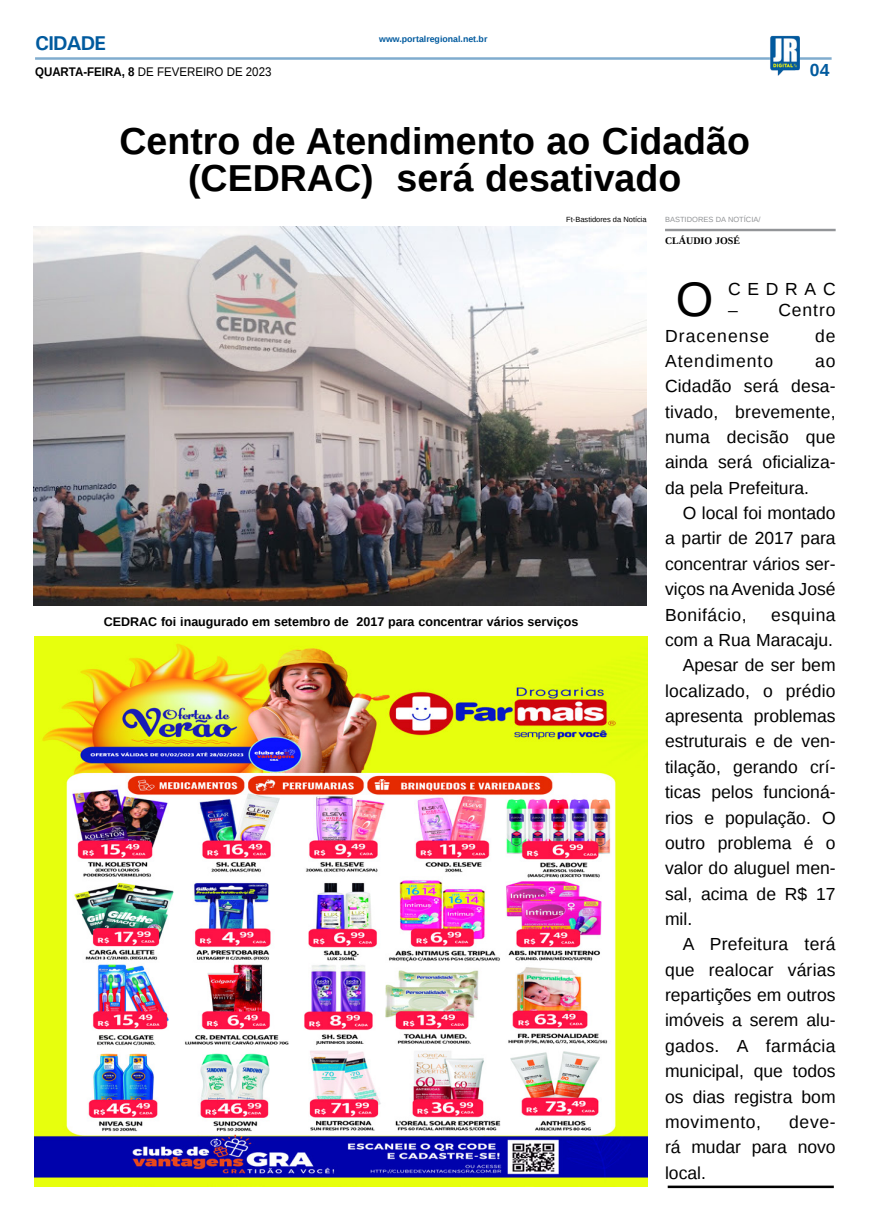
<style>
.page{position:relative;width:869px;height:1223px;background:#fff}
.page>*{position:absolute;margin:0;border:0;box-sizing:border-box;transform-origin:0 0}
.MATÉRIA{font:48.38px "Liberation Sans";color:#000}
.TÍTULO{font:700 37.5px/37.5px "Liberation Sans";color:#000;text-align:center}
.TITULO_PG{font:700 20px "Univers";letter-spacing:-.04em;color:#005a9e}
.MATÉRIA-2{font:17.5px/25.4px "Liberation Sans";color:#000;text-align:justify}
.MATÉRIA-3{font:17.5px/25.4px "Liberation Sans";letter-spacing:.06em;color:#000}
.MATÉRIA-4{font:17.5px "Liberation Sans";letter-spacing:.055em;color:#000}
.TÍTULO-2{font:700 17.5px "Liberation Sans";color:#005a9e}
.LEGENDA{font:700 12.5px "Liberation Sans";color:#000}
.t1{font:12.5px "Liberation Sans";color:#000;scale:.92 1}
.CRÉDITO_NOME{font:700 10px "Liberation Serif";color:#000}
.DATA_PG{font:700 8.75px "Liberation Sans";color:#005a9e}
.CRÉDITO_FOTO{font:7.5px "Liberation Sans";color:#000}
.CRÉDITO_MATÉRIA{font:7.5px "Liberation Sans";color:#939598}
.s1{font-weight:700}
</style>
<div class="page">
<hr style="left:35px;top:57px;width:796px;height:3px;background:#005a9e">
<img style="left:769px;top:36px;width:30px;height:40px">
<hr style="left:667px;top:1185px;width:166px;height:3px;background:#000">
<img style="left:35px;top:637px;width:612px;height:549px">
<img style="left:34px;top:227px;width:612px;height:379px">
<hr style="left:664px;top:229px;width:171px;height:1px;background:#939598">
<hr style="left:664px;top:230px;width:171px;height:1px;background:#939598">
<p class="TITULO_PG" style="left:35px;top:31px;width:72px">CIDADE</p>
<p class="t1" style="left:35px;top:65px;width:258px"><span class="s1">QUARTA-FEIRA, 8</span> DE FEVEREIRO DE 2023</p>
<p class="DATA_PG" style="left:379px;top:33px;width:110px">www.portalregional.net.br</p>
<p class="TÍTULO-2" style="left:809px;top:58px;width:21px">04</p>
<p class="TÍTULO" style="left:119px;top:121px;width:631px">Centro de Atendimento ao Cidadão (CEDRAC) será desativado</p>
<p class="CRÉDITO_MATÉRIA" style="left:664px;top:215px;width:97px">BASTIDORES DA NOTÍCIA/</p>
<p class="CRÉDITO_NOME" style="left:664px;top:234px;width:76px">CLÁUDIO JOSÉ</p>
<p class="MATÉRIA" style="left:675px;top:272px;width:39px">O</p>
<p class="MATÉRIA-2" style="left:727px;top:277px;width:109px">CEDRAC</p>
<p class="CRÉDITO_FOTO" style="left:566px;top:215px;width:82px">Ft-Bastidores da Notícia</p>
<p class="MATÉRIA-3" style="left:664px;top:298px;width:172px;text-indent:63px">– Centro<br>Dracenense</p>
<p class="MATÉRIA-2" style="left:814px;top:323px;width:22px">de</p>
<p class="LEGENDA" style="left:104px;top:613px;width:476px">CEDRAC foi inaugurado em setembro de 2017 para concentrar vários serviços</p>
<p class="MATÉRIA-4" style="left:664px;top:351px;width:110px">Atendimento</p>
<p class="MATÉRIA-2" style="left:664px;top:349px;width:172px;text-indent:150px">ao Cidadão será desa&shy;tivado, brevemente, numa decisão que ainda será oficializa&shy;da pela Prefeitura.</p>
<p class="MATÉRIA-2" style="left:664px;top:501px;width:172px;text-indent:18px">O local foi montado a partir de 2017 para concentrar vários ser&shy;viços na Avenida José Bonifácio,</p>
<p class="MATÉRIA-2" style="left:664px;top:602px;width:172px;text-align:right">esquina<br>com a Rua Maracaju.</p>
<p class="MATÉRIA-2" style="left:664px;top:653px;width:172px;text-indent:18px">Apesar de ser bem localizado, o prédio apresenta problemas estruturais e de ven&shy;tilação, gerando crí&shy;ticas pelos funcioná&shy;rios e população. O outro problema é o valor do aluguel men&shy;sal, acima de R$ 17 mil.</p>
<p class="MATÉRIA-2" style="left:664px;top:932px;width:172px;text-indent:18px">A Prefeitura terá que realocar várias repartições em outros imóveis a serem alu&shy;gados. A farmácia municipal, que todos os dias registra bom movimento,</p>
<p class="MATÉRIA-2" style="left:664px;top:1109px;width:172px;text-indent:124px">deve&shy;rá mudar para novo local.</p>
</div>
